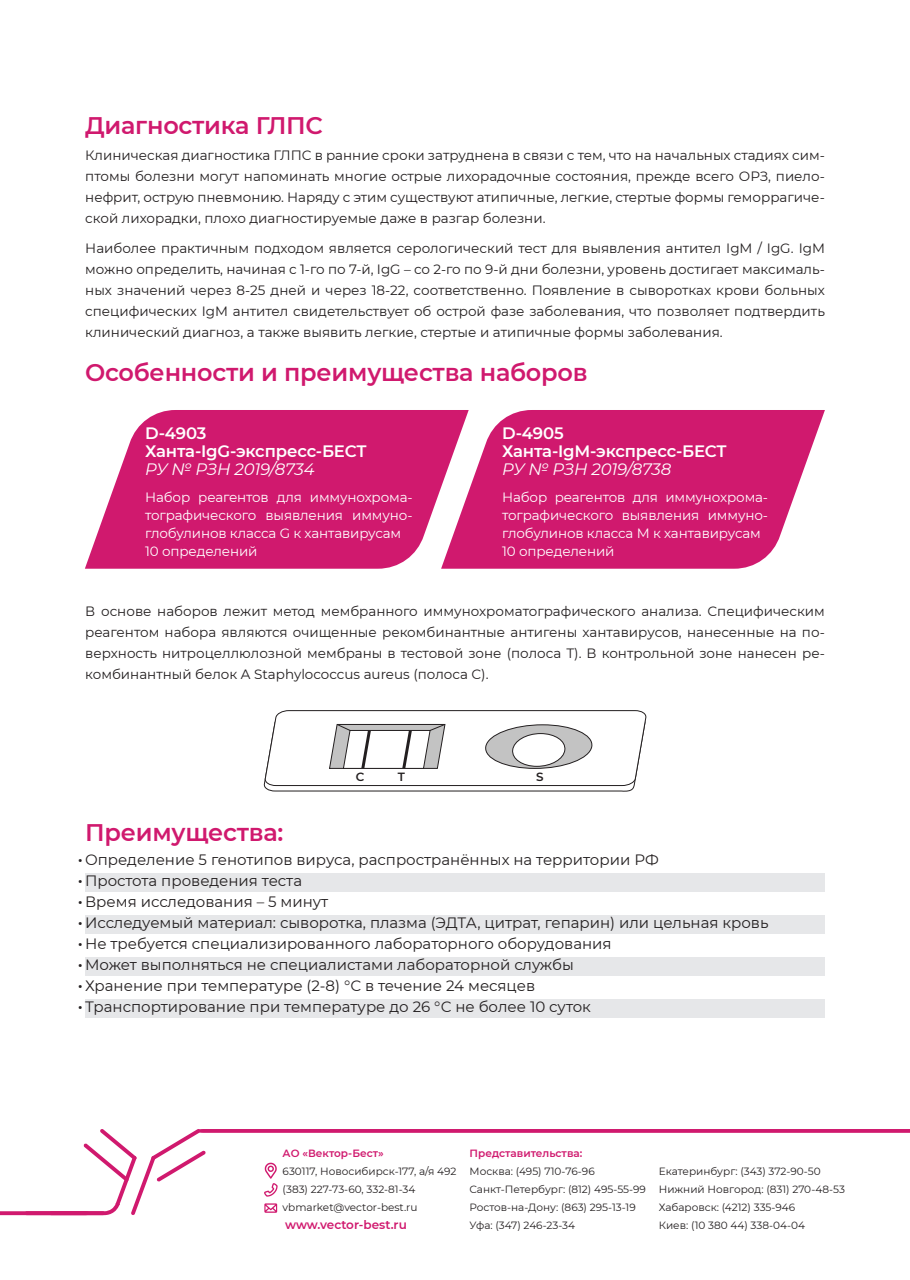
<style>
.page{position:relative;width:910px;height:1280px;background:#fff}
.page>*{position:absolute;margin:0;border:0;box-sizing:border-box;transform-origin:0 0}
.t1{font:27px/21px "Montserrat";color:#231f20;text-align:justify}
.t2{font:600 24px "Montserrat";letter-spacing:-.01em;color:#d0196e}
.t3{font:600 16.5px/18px "Montserrat";letter-spacing:-.01em;color:#fff}
.t4{font:italic 16.5px "Montserrat";letter-spacing:-.01em;color:#fff}
.t5{font:15px/21px "Montserrat";color:#231f20}
.t6{font:13.5px/21px "Montserrat";color:#231f20;text-align:justify}
.t7{font:13.5px/18px "Montserrat";letter-spacing:-.01em;color:#fff}
.t8{font:600 12px "Montserrat";color:#d0196e}
.t9{font:600 11.85px "Montserrat";color:#231f20}
.t10{font:10.5px/18px "Montserrat";color:#231f20}
.t11{font:600 10.5px "Montserrat";color:#d0196e}
</style>
<div class="page">
<svg style="left:0;top:1129px;width:910px;height:86px"></svg>
<svg style="left:264px;top:710px;width:382px;height:82px"></svg>
<div style="left:85px;top:873px;width:740px;height:19px;background:#e6e7e9"></div>
<div style="left:85px;top:915px;width:740px;height:19px;background:#e6e7e9"></div>
<div style="left:85px;top:957px;width:740px;height:19px;background:#e6e7e9"></div>
<div style="left:85px;top:999px;width:740px;height:19px;background:#e6e7e9"></div>
<svg style="left:469px;top:410px;width:356px;height:159px;background:#d5317d"></svg>
<svg style="left:85px;top:410px;width:384px;height:159px;background:#d63982"></svg>
<h2 class="t2" style="left:85px;top:108px;width:239px">Диагностика ГЛПС</h2>
<p class="t6" style="left:85px;top:145px;width:741px">Клиническая диагностика ГЛПС в ранние сроки затруднена в связи с тем, что на начальных стадиях сим&shy;птомы болезни могут напоминать многие острые лихорадочные состояния, прежде всего ОРЗ, пиело&shy;нефрит, острую пневмонию. Наряду с этим существуют атипичные, легкие, стертые формы геморрагиче&shy;ской лихорадки, плохо диагностируемые даже в разгар болезни.</p>
<p class="t6" style="left:85px;top:237px;width:741px">Наиболее практичным подходом является серологический тест для выявления антител IgM / IgG. IgM можно определить, начиная с 1-го по 7-й, IgG – со 2-го по 9-й дни болезни, уровень достигает максималь&shy;ных значений через 8-25 дней и через 18-22, соответственно. Появление в сыворотках крови больных специфических IgM антител свидетельствует об острой фазе заболевания, что позволяет подтвердить клинический диагноз, а также выявить легкие, стертые и атипичные формы заболевания.</p>
<h2 class="t2" style="left:85px;top:356px;width:504px">Особенности и преимущества наборов</h2>
<p class="t3" style="left:145px;top:423px;width:223px">D-4903<br>Ханта-IgG-экспресс-БЕСТ</p>
<p class="t4" style="left:145px;top:458px;width:171px">РУ № РЗН 2019/8734</p>
<p class="t7" style="left:145px;top:487px;width:269px">Набор реагентов для иммунохрома&shy;тографического выявления иммуно&shy;глобулинов класса G к хантавирусам<br>10 определений</p>
<p class="t3" style="left:502px;top:423px;width:226px">D-4905<br>Ханта-IgМ-экспресс-БЕСТ</p>
<p class="t4" style="left:502px;top:458px;width:171px">РУ № РЗН 2019/8738</p>
<p class="t7" style="left:502px;top:487px;width:267px">Набор реагентов для иммунохрома&shy;тографического выявления иммуно&shy;глобулинов класса М к хантавирусам<br>10 определений</p>
<p class="t6" style="left:85px;top:600px;width:741px">В основе наборов лежит метод мембранного иммунохроматографического анализа. Специфическим реагентом набора являются очищенные рекомбинантные антигены хантавирусов, нанесенные на по&shy;верхность нитроцеллюлозной мембраны в тестовой зоне (полоса Т). В контрольной зоне нанесен ре&shy;комбинантный белок A Staphylococcus aureus (полоса С).</p>
<p class="t9" style="left:356px;top:768px;width:10px">C</p>
<p class="t9" style="left:398px;top:768px;width:9px">T</p>
<p class="t9" style="left:536px;top:768px;width:9px">S</p>
<h2 class="t2" style="left:85px;top:815px;width:200px">Преимущества:</h2>
<p class="t5" style="left:85px;top:849px;width:685px">Определение 5 генотипов вируса, распространённых на территории РФ<br>Простота проведения теста<br>Время исследования – 5 минут<br>Исследуемый материал: сыворотка, плазма (ЭДТА, цитрат, гепарин) или цельная кровь Не требуется специализированного лабораторного оборудования<br>Может выполняться не специалистами лабораторной службы<br>Хранение при температуре (2-8) °С в течение 24 месяцев<br>Транспортирование при температуре до 26 °С не более 10 суток</p>
<h1 class="t1" style="left:77px;top:841px;width:7px">. . . . . . . .</h1>
<p class="t11" style="left:283px;top:1146px;width:103px">АО «Вектор-Бест»</p>
<p class="t10" style="left:283px;top:1162px;width:175px">630117, Новосибирск-177, а/я 492 (383) 227-73-60, 332-81-34 vbmarket@vector-best.ru</p>
<p class="t11" style="left:470px;top:1146px;width:114px">Представительства:</p>
<p class="t10" style="left:470px;top:1162px;width:178px">Москва: (495) 710-76-96<br>Санкт-Петербург: (812) 495-55-99<br>Ростов-на-Дону: (863) 295-13-19<br>Уфа: (347) 246-23-34</p>
<p class="t10" style="left:659px;top:1161px;width:188px">Екатеринбург: (343) 372-90-50<br>Нижний Новгород: (831) 270-48-53<br>Хабаровск: (4212) 335-946</p>
<p class="t8" style="left:285px;top:1216px;width:123px">www.vector-best.ru</p>
<p class="t10" style="left:659px;top:1215px;width:148px">Киев: (10 380 44) 338-04-04</p>
</div>
